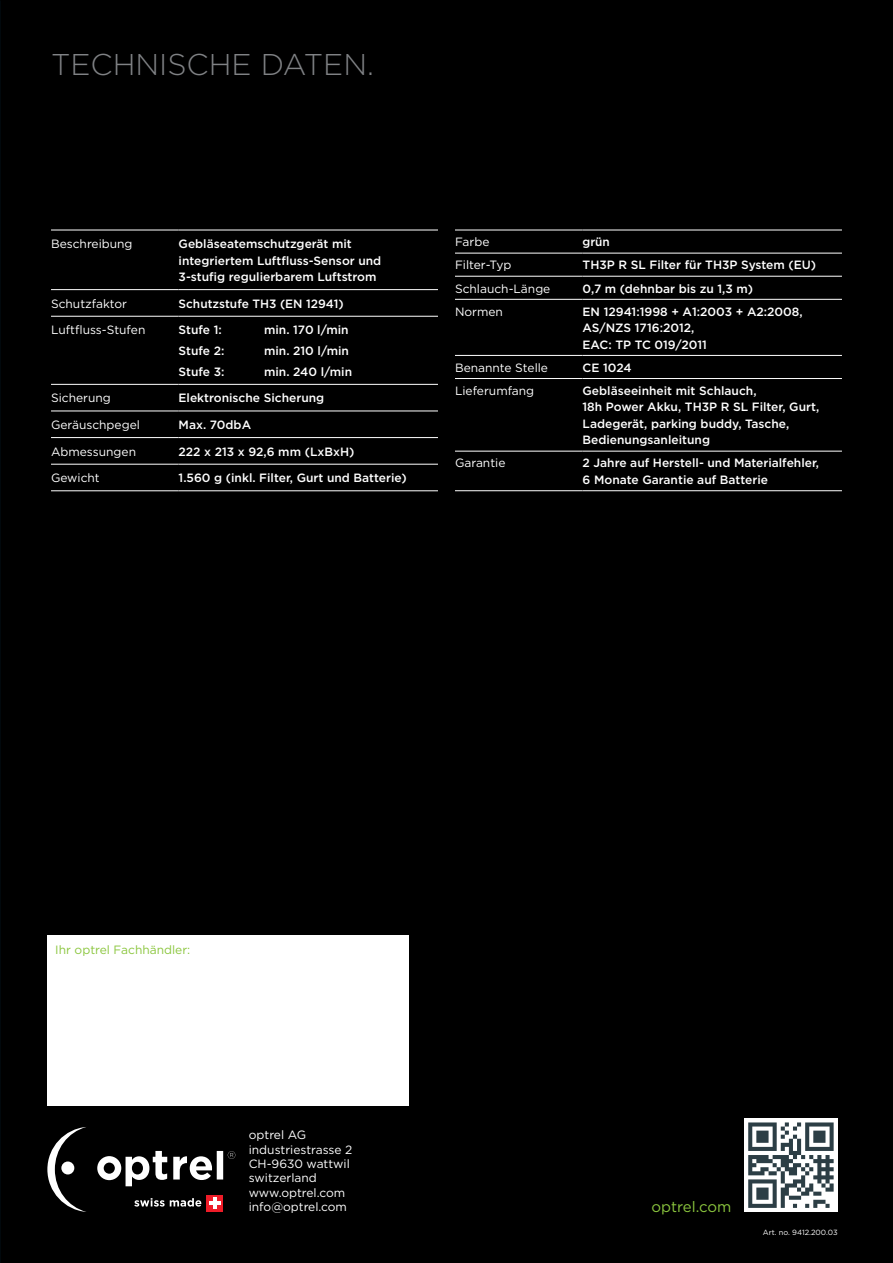
<style>
.page{position:relative;width:893px;height:1263px;background:#000}
.page>*{position:absolute;margin:0;border:0;box-sizing:border-box;transform-origin:0 0}
.t1{font:300 30px "Gotham";color:#808285}
.t2{font:15px "Gotham";color:#8bc63e}
.t3{font:500 12px/16.5px "Gotham";color:#fff}
.t4{font:12px/14.4px "Gotham";color:#fff}
.t5{font:12px "Gotham";color:#8bc63e}
.t6{font:7.5px "Gotham";color:#fff}
</style>
<div class="page">
<img style="left:0;top:631px;width:1px;height:632px">
<svg style="left:97px;top:1151px;width:138px;height:35px"></svg>
<svg style="left:47px;top:1127px;width:40px;height:85px;background:#2c2c2c"></svg>
<div style="left:61px;top:1161px;width:13px;height:13px;background:#fff;border-radius:50%"></div>
<svg style="left:134px;top:1198px;width:67px;height:8px"></svg>
<div style="left:207px;top:1195px;width:16px;height:16px;background:#ee1c28"></div>
<hr style="left:213px;top:1197px;width:4px;height:12px;background:#fff">
<hr style="left:209px;top:1201px;width:11px;height:4px;background:#fff">
<div style="left:744px;top:1118px;width:94px;height:94px;background:#fff"></div>
<svg style="left:748px;top:1122px;width:86px;height:86px"></svg>
<div style="left:47px;top:935px;width:361px;height:171px;background:#fff"></div>
<hr style="left:51px;top:230px;width:128px;height:1px;background:#fff">
<hr style="left:179px;top:230px;width:259px;height:1px;background:#fff">
<hr style="left:51px;top:289px;width:128px;height:1px;background:#fff">
<hr style="left:179px;top:289px;width:259px;height:1px;background:#fff">
<hr style="left:51px;top:316px;width:128px;height:1px;background:#fff">
<hr style="left:179px;top:316px;width:259px;height:1px;background:#fff">
<hr style="left:51px;top:384px;width:128px;height:1px;background:#fff">
<hr style="left:179px;top:384px;width:259px;height:1px;background:#fff">
<hr style="left:51px;top:411px;width:128px;height:1px;background:#fff">
<hr style="left:179px;top:411px;width:259px;height:1px;background:#fff">
<hr style="left:51px;top:437px;width:128px;height:1px;background:#fff">
<hr style="left:179px;top:437px;width:259px;height:1px;background:#fff">
<hr style="left:51px;top:464px;width:128px;height:1px;background:#fff">
<hr style="left:179px;top:464px;width:259px;height:1px;background:#fff">
<hr style="left:51px;top:490px;width:128px;height:1px;background:#fff">
<hr style="left:179px;top:490px;width:259px;height:1px;background:#fff">
<hr style="left:455px;top:230px;width:128px;height:1px;background:#fff">
<hr style="left:583px;top:230px;width:259px;height:1px;background:#fff">
<hr style="left:455px;top:253px;width:128px;height:1px;background:#fff">
<hr style="left:583px;top:253px;width:259px;height:1px;background:#fff">
<hr style="left:455px;top:276px;width:128px;height:1px;background:#fff">
<hr style="left:583px;top:276px;width:259px;height:1px;background:#fff">
<hr style="left:455px;top:299px;width:128px;height:1px;background:#fff">
<hr style="left:583px;top:299px;width:259px;height:1px;background:#fff">
<hr style="left:455px;top:355px;width:128px;height:1px;background:#fff">
<hr style="left:583px;top:355px;width:259px;height:1px;background:#fff">
<hr style="left:455px;top:378px;width:128px;height:1px;background:#fff">
<hr style="left:583px;top:378px;width:259px;height:1px;background:#fff">
<hr style="left:455px;top:451px;width:128px;height:1px;background:#fff">
<hr style="left:583px;top:451px;width:259px;height:1px;background:#fff">
<hr style="left:455px;top:490px;width:128px;height:1px;background:#fff">
<hr style="left:583px;top:490px;width:259px;height:1px;background:#fff">
<h1 class="t1" style="left:51px;top:45px;width:324px">TECHNISCHE DATEN.</h1>
<p class="t4" style="left:51px;top:236px;width:83px">Beschreibung</p>
<p class="t3" style="left:179px;top:235px;width:204px">Gebläseatemschutzgerät mit integriertem Luftfluss-Sensor und<br>3-stufig regulierbarem Luftstrom</p>
<p class="t4" style="left:51px;top:296px;width:77px">Schutzfaktor</p>
<p class="t3" style="left:179px;top:295px;width:167px">Schutzstufe TH3 (EN 12941)</p>
<p class="t4" style="left:51px;top:323px;width:96px">Luftfluss-Stufen</p>
<p class="t3" style="left:179px;top:322px;width:45px">Stufe 1:</p>
<p class="t3" style="left:264px;top:322px;width:86px">min. 170 l/min</p>
<p class="t3" style="left:179px;top:342px;width:47px">Stufe 2:</p>
<p class="t3" style="left:264px;top:342px;width:86px">min. 210 l/min</p>
<p class="t3" style="left:179px;top:363px;width:47px">Stufe 3:</p>
<p class="t3" style="left:264px;top:363px;width:90px">min. 240 l/min</p>
<p class="t4" style="left:51px;top:391px;width:61px">Sicherung</p>
<p class="t3" style="left:179px;top:390px;width:147px">Elektronische Sicherung</p>
<p class="t4" style="left:51px;top:417px;width:90px">Geräuschpegel</p>
<p class="t3" style="left:179px;top:416px;width:74px">Max. 70dbA</p>
<p class="t4" style="left:51px;top:444px;width:87px">Abmessungen</p>
<p class="t3" style="left:179px;top:443px;width:177px">222 x 213 x 92,6 mm (LxBxH)</p>
<p class="t4" style="left:51px;top:471px;width:50px">Gewicht</p>
<p class="t3" style="left:179px;top:470px;width:230px">1.560 g (inkl. Filter, Gurt und Batterie)</p>
<p class="t4" style="left:455px;top:235px;width:36px">Farbe</p>
<p class="t3" style="left:583px;top:234px;width:29px">grün</p>
<p class="t4" style="left:455px;top:258px;width:58px">Filter-Typ</p>
<p class="t3" style="left:583px;top:257px;width:235px">TH3P R SL Filter für TH3P System (EU)</p>
<p class="t4" style="left:455px;top:281px;width:97px">Schlauch-Länge</p>
<p class="t3" style="left:583px;top:280px;width:172px">0,7 m (dehnbar bis zu 1,3 m)</p>
<p class="t4" style="left:455px;top:304px;width:49px">Normen</p>
<p class="t3" style="left:583px;top:303px;width:222px">EN 12941:1998 + A1:2003 + A2:2008,<br>AS/NZS 1716:2012,<br>EAC: TP TC 019/2011</p>
<p class="t4" style="left:455px;top:360px;width:95px">Benannte Stelle</p>
<p class="t3" style="left:583px;top:359px;width:51px">CE 1024</p>
<p class="t4" style="left:455px;top:383px;width:81px">Lieferumfang</p>
<p class="t3" style="left:583px;top:382px;width:238px">Gebläseeinheit mit Schlauch,<br>18h Power Akku, TH3P R SL Filter, Gurt,<br>Ladegerät, parking buddy, Tasche,<br>Bedienungsanleitung</p>
<p class="t4" style="left:455px;top:456px;width:52px">Garantie</p>
<p class="t3" style="left:583px;top:455px;width:238px">2 Jahre auf Herstell- und Materialfehler,<br>6 Monate Garantie auf Batterie</p>
<p class="t5" style="left:55px;top:942px;width:137px">Ihr optrel Fachhändler:</p>
<p class="t4" style="left:249px;top:1127px;width:105px">optrel AG industriestrasse 2<br>CH-9630 wattwil switzerland www.optrel.com info@optrel.com</p>
<p class="t2" style="left:651px;top:1197px;width:81px">optrel.com</p>
<p class="t6" style="left:763px;top:1227px;width:76px">Art. no. 9412.200.03</p>
</div>
